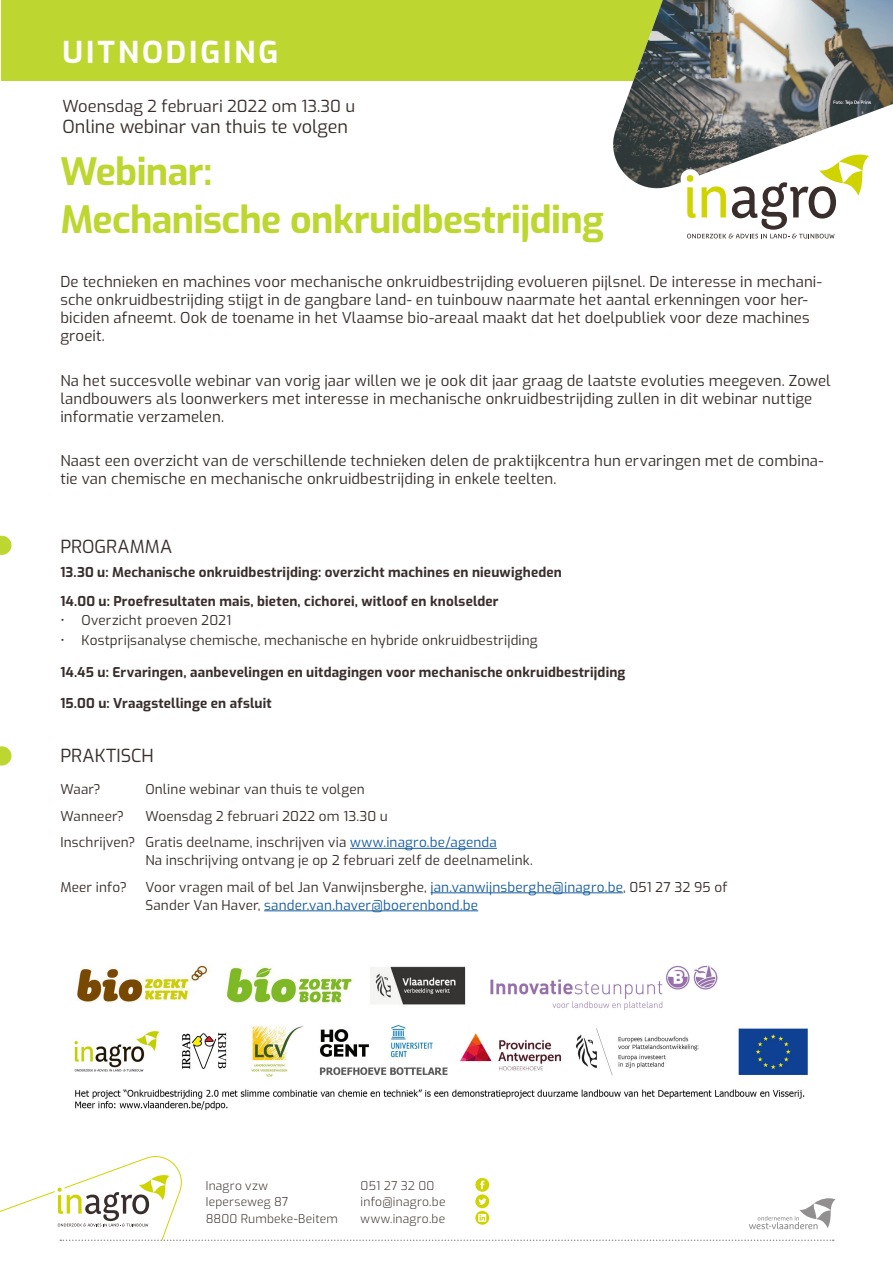
<style>
.page{position:relative;width:893px;height:1263px;background:#fff}
.page>*{position:absolute;margin:0;border:0;box-sizing:border-box;transform-origin:0 0}
.t1{font:700 37.5px/48px "Exo";letter-spacing:-.015em;color:#bed630}
.t2{font:700 30px "Exo";letter-spacing:.1em;color:#fff}
.Bodytext{font:18px "Exo";color:#392e2c}
.t3{font:16.5px "Exo";letter-spacing:.005em;color:#392e2c}
.Bodytext-2{font:15px/18px "Exo";letter-spacing:.01em;color:#392e2c}
.Bodytext-3{font:13.5px/18px "Exo";letter-spacing:.015em;color:#392e2c}
.Bodytext-4{font:700 13.5px "Exo";letter-spacing:.015em;color:#392e2c}
.Bodytext-5{font:300 12px "Exo";letter-spacing:.02em;color:#392e2c}
.s1{color:#175d9e}
</style>
<div class="page">
<div style="left:1px;top:0;width:720px;height:81px;background:#bed630"></div>
<hr style="left:350px;top:848px;width:147px;height:1px;background:#175d9e">
<hr style="left:430px;top:892px;width:193px;height:1px;background:#175d9e">
<hr style="left:264px;top:910px;width:214px;height:1px;background:#175d9e">
<svg style="left:0;top:536px;width:11px;height:19px"></svg>
<svg style="left:0;top:746px;width:11px;height:19px"></svg>
<img style="left:613px;top:0;width:280px;height:188px">
<svg style="left:687px;top:155px;width:182px;height:83px"></svg>
<img style="left:73px;top:965px;width:736px;height:146px">
<svg style="left:0;top:1156px;width:836px;height:85px"></svg>
<p class="t2" style="left:62px;top:29px;width:217px">UITNODIGING</p>
<p class="t3" style="left:62px;top:93px;width:294px">Woensdag 2 februari 2022 om 13.30 u</p>
<p class="Bodytext" style="left:62px;top:113px;width:287px">Online webinar van thuis te volgen</p>
<p class="t1" style="left:60px;top:145px;width:545px">Webinar:<br>Mechanische onkruidbestrijding</p>
<p class="Bodytext-2" style="left:60px;top:272px;width:763px">De technieken en machines voor mechanische onkruidbestrijding evolueren pijlsnel. De interesse in mechani&shy;sche onkruidbestrijding stijgt in de gangbare land- en tuinbouw naarmate het aantal erkenningen voor her&shy;biciden afneemt. Ook de toename in het Vlaamse bio-areaal maakt dat het doelpubliek voor deze machines groeit.</p>
<p class="Bodytext-2" style="left:60px;top:370px;width:772px">Na het succesvolle webinar van vorig jaar willen we je ook dit jaar graag de laatste evoluties meegeven. Zowel landbouwers als loonwerkers met interesse in mechanische onkruidbestrijding zullen in dit webinar nuttige informatie verzamelen.</p>
<p class="Bodytext-2" style="left:60px;top:451px;width:765px">Naast een overzicht van de verschillende technieken delen de praktijkcentra hun ervaringen met de combina&shy;tie van chemische en mechanische onkruidbestrijding in enkele teelten.</p>
<p class="Bodytext" style="left:60px;top:533px;width:114px">PROGRAMMA</p>
<p class="Bodytext-4" style="left:60px;top:562px;width:503px">13.30 u: Mechanische onkruidbestrijding: overzicht machines en nieuwigheden</p>
<p class="Bodytext-4" style="left:60px;top:591px;width:440px">14.00 u: Proefresultaten mais, bieten, cichorei, witloof en knolselder</p>
<p class="Bodytext-3" style="left:60px;top:611px;width:172px">• Overzicht proeven 2021</p>
<p class="Bodytext-3" style="left:60px;top:630px;width:479px">• Kostprijsanalyse chemische, mechanische en hybride onkruidbestrijding</p>
<p class="Bodytext-4" style="left:60px;top:662px;width:567px">14.45 u: Ervaringen, aanbevelingen en uitdagingen voor mechanische onkruidbestrijding</p>
<p class="Bodytext-4" style="left:60px;top:693px;width:213px">15.00 u: Vraagstellinge en afsluit</p>
<p class="Bodytext" style="left:60px;top:742px;width:95px">PRAKTISCH</p>
<p class="Bodytext-3" style="left:60px;top:780px;width:42px">Waar?</p>
<p class="Bodytext-3" style="left:145px;top:780px;width:221px">Online webinar van thuis te volgen</p>
<p class="Bodytext-3" style="left:60px;top:806px;width:65px">Wanneer?</p>
<p class="Bodytext-3" style="left:145px;top:806px;width:244px">Woensdag 2 februari 2022 om 13.30 u</p>
<p class="Bodytext-3" style="left:145px;top:833px;width:389px;text-indent:-85px">Inschrijven? Gratis deelname, inschrijven via <span class="s1">www.inagro.be/agenda<br></span>Na inschrijving ontvang je op 2 februari zelf de deelnamelink.</p>
<p class="Bodytext-3" style="left:60px;top:877px;width:68px">Meer info?</p>
<p class="Bodytext-3" style="left:145px;top:877px;width:583px">Voor vragen mail of bel Jan Vanwijnsberghe, <span class="s1">jan.vanwijnsberghe@inagro.be</span>, 051 27 32 95 of<br>Sander Van Haver, <span class="s1">sander.van.haver@boerenbond.be</span></p>
<p class="Bodytext-5" style="left:206px;top:1176px;width:64px">Inagro vzw</p>
<p class="Bodytext-5" style="left:206px;top:1193px;width:84px">Ieperseweg 87</p>
<p class="Bodytext-5" style="left:206px;top:1209px;width:134px">8800 Rumbeke-Beitem</p>
<p class="Bodytext-5" style="left:361px;top:1176px;width:75px">051 27 32 00</p>
<p class="Bodytext-5" style="left:361px;top:1193px;width:86px">info@inagro.be</p>
<p class="Bodytext-5" style="left:361px;top:1209px;width:86px">www.inagro.be</p>
</div>
